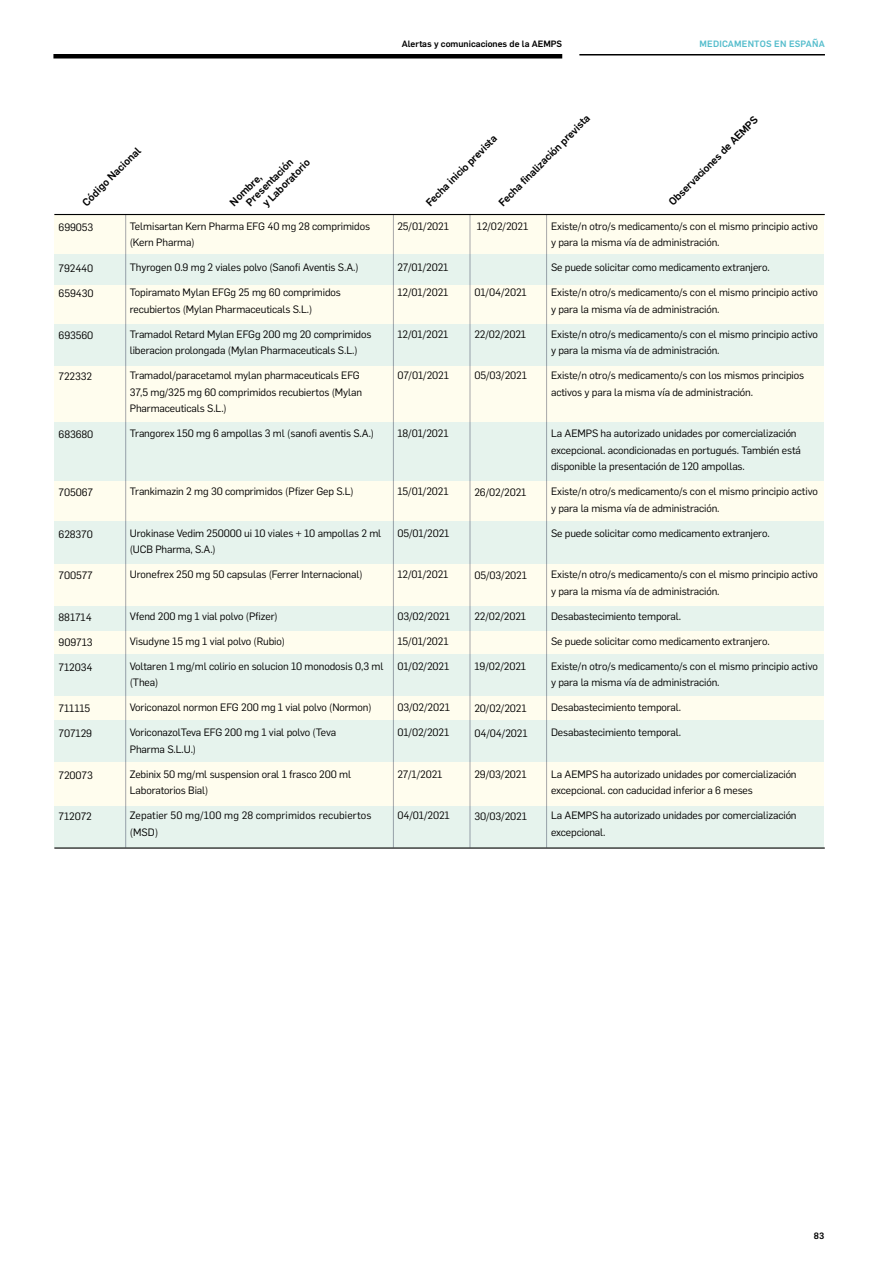
<style>
.page{position:relative;width:893px;height:1263px;background:#fff}
.page>*{position:absolute;margin:0;border:0;box-sizing:border-box;transform-origin:0 0}
.t1{font:10.5px/16.5px "Flama";letter-spacing:-.01em;color:#000}
.t2{font:500 10.5px "Flama";color:#000}
.t3{font:10.5px/16.5px "Flama";letter-spacing:.01em;color:#000}
.t4{font:500 9px "Flama";color:#000}
.t5{font:500 9px "Flama";letter-spacing:.02em;color:#55bdcc}
</style>
<div class="page">
<div style="left:53px;top:54px;width:509px;height:5px;background:#000"></div>
<hr style="left:579px;top:54px;width:246px;height:2px;background:#000">
<div style="left:54px;top:214px;width:770px;height:633px;background:#fffdee"></div>
<hr style="left:125px;top:215px;width:1px;height:632px;background:#a7a7a9">
<hr style="left:393px;top:214px;width:1px;height:633px;background:#a7a7a9">
<hr style="left:546px;top:214px;width:1px;height:633px;background:#a7a7a9">
<hr style="left:470px;top:215px;width:1px;height:632px;background:#a7a7a9">
<hr style="left:54px;top:214px;width:771px;height:1px;background:#000">
<hr style="left:54px;top:847px;width:771px;height:2px;background:#000">
<div style="left:54px;top:324px;width:770px;height:41px;background:#e6f3ed"></div>
<div style="left:54px;top:422px;width:770px;height:58px;background:#e6f3ed"></div>
<div style="left:54px;top:654px;width:770px;height:42px;background:#e6f3ed"></div>
<div style="left:54px;top:720px;width:770px;height:42px;background:#e6f3ed"></div>
<div style="left:54px;top:806px;width:770px;height:41px;background:#e6f3ed"></div>
<div style="left:54px;top:606px;width:770px;height:24px;background:#e6f3ed"></div>
<div style="left:54px;top:522px;width:770px;height:42px;background:#e6f3ed"></div>
<div style="left:54px;top:254px;width:770px;height:30px;background:#e6f3ed"></div>
<p class="t4" style="left:402px;top:37px;width:162px">Alertas y comunicaciones de la AEMPS</p>
<p class="t5" style="left:699px;top:37px;width:127px">MEDICAMENTOS EN ESPAÑA</p>
<p class="t2" style="left:79px;top:199px;width:79px;rotate:-45deg">Código Nacional</p>
<p class="t2" style="left:242px;top:199px;width:63px;rotate:-45deg">Presentación</p>
<p class="t2" style="left:259px;top:199px;width:64px;rotate:-45deg">y Laboratorio</p>
<p class="t2" style="left:226px;top:199px;width:42px;rotate:-45deg">Nombre,</p>
<p class="t1" style="left:59px;top:218px;width:36px">699053</p>
<p class="t1" style="left:59px;top:259px;width:36px">792440</p>
<p class="t1" style="left:59px;top:284px;width:36px">659430</p>
<p class="t1" style="left:59px;top:326px;width:36px">693560</p>
<p class="t1" style="left:59px;top:367px;width:35px">722332</p>
<p class="t1" style="left:59px;top:425px;width:36px">683680</p>
<p class="t1" style="left:59px;top:483px;width:36px">705067</p>
<p class="t1" style="left:59px;top:525px;width:36px">628370</p>
<p class="t1" style="left:59px;top:566px;width:36px">700577</p>
<p class="t1" style="left:59px;top:608px;width:35px">881714</p>
<p class="t1" style="left:59px;top:633px;width:35px">909713</p>
<p class="t1" style="left:59px;top:658px;width:35px">712034</p>
<p class="t1" style="left:59px;top:699px;width:33px">711115</p>
<p class="t1" style="left:59px;top:724px;width:35px">707129</p>
<p class="t1" style="left:59px;top:766px;width:36px">720073</p>
<p class="t1" style="left:59px;top:807px;width:35px">712072</p>
<p class="t1" style="left:130px;top:217px;width:242px">Telmisartan Kern Pharma EFG 40 mg 28 comprimidos (Kern Pharma)</p>
<p class="t1" style="left:130px;top:259px;width:230px">Thyrogen 0.9 mg 2 viales polvo (Sanofi Aventis S.A.)</p>
<p class="t1" style="left:130px;top:284px;width:213px">Topiramato Mylan EFGg 25 mg 60 comprimidos recubiertos (Mylan Pharmaceuticals S.L.)</p>
<p class="t1" style="left:130px;top:325px;width:243px">Tramadol Retard Mylan EFGg 200 mg 20 comprimidos liberacion prolongada (Mylan Pharmaceuticals S.L.)</p>
<p class="t1" style="left:130px;top:367px;width:234px">Tramadol/paracetamol mylan pharmaceuticals EFG<br>37,5 mg/325 mg 60 comprimidos recubiertos (Mylan<br>Pharmaceuticals S.L.)</p>
<p class="t1" style="left:130px;top:425px;width:246px">Trangorex 150 mg 6 ampollas 3 ml (sanofi aventis S.A.)</p>
<p class="t1" style="left:130px;top:483px;width:226px">Trankimazin 2 mg 30 comprimidos (Pfizer Gep S.L)</p>
<p class="t1" style="left:130px;top:524px;width:253px">Urokinase Vedim 250000 ui 10 viales + 10 ampollas 2 ml (UCB Pharma, S.A.)</p>
<p class="t1" style="left:130px;top:566px;width:234px">Uronefrex 250 mg 50 capsulas (Ferrer Internacional)</p>
<p class="t1" style="left:130px;top:607px;width:150px">Vfend 200 mg 1 vial polvo (Pfizer)</p>
<p class="t1" style="left:130px;top:632px;width:157px">Visudyne 15 mg 1 vial polvo (Rubio)</p>
<p class="t1" style="left:130px;top:657px;width:255px">Voltaren 1 mg/ml colirio en solucion 10 monodosis 0,3 ml (Thea)</p>
<p class="t1" style="left:130px;top:699px;width:243px">Voriconazol normon EFG 200 mg 1 vial polvo (Normon)</p>
<p class="t1" style="left:130px;top:724px;width:208px">VoriconazolTeva EFG 200 mg 1 vial polvo (Teva<br>Pharma S.L.U.)</p>
<p class="t1" style="left:130px;top:765px;width:223px">Zebinix 50 mg/ml suspension oral 1 frasco 200 ml<br>Laboratorios Bial)</p>
<p class="t3" style="left:130px;top:807px;width:243px">Zepatier 50 mg/100 mg 28 comprimidos recubiertos (MSD)</p>
<p class="t2" style="left:495px;top:199px;width:125px;rotate:-45deg">Fecha fi nalización prevista</p>
<p class="t2" style="left:665px;top:198px;width:123px;rotate:-45deg">Observaciones de AEMPS</p>
<p class="t2" style="left:422px;top:199px;width:97px;rotate:-45deg">Fecha inicio prevista</p>
<p class="t1" style="left:397px;top:217px;width:53px">25/01/2021</p>
<p class="t1" style="left:397px;top:259px;width:53px">27/01/2021</p>
<p class="t1" style="left:397px;top:284px;width:53px">12/01/2021</p>
<p class="t1" style="left:397px;top:325px;width:53px">12/01/2021</p>
<p class="t1" style="left:397px;top:367px;width:53px">07/01/2021</p>
<p class="t1" style="left:397px;top:425px;width:53px">18/01/2021</p>
<p class="t1" style="left:397px;top:483px;width:53px">15/01/2021</p>
<p class="t1" style="left:397px;top:524px;width:54px">05/01/2021</p>
<p class="t1" style="left:397px;top:566px;width:53px">12/01/2021</p>
<p class="t1" style="left:397px;top:607px;width:54px">03/02/2021</p>
<p class="t1" style="left:397px;top:632px;width:53px">15/01/2021</p>
<p class="t1" style="left:397px;top:657px;width:53px">01/02/2021</p>
<p class="t1" style="left:397px;top:699px;width:54px">03/02/2021</p>
<p class="t1" style="left:397px;top:724px;width:53px">01/02/2021</p>
<p class="t1" style="left:397px;top:765px;width:47px">27/1/2021</p>
<p class="t1" style="left:397px;top:807px;width:54px">04/01/2021</p>
<p class="t1" style="left:477px;top:217px;width:53px">12/02/2021</p>
<p class="t1" style="left:474px;top:283px;width:54px">01/04/2021</p>
<p class="t1" style="left:474px;top:325px;width:53px">22/02/2021</p>
<p class="t1" style="left:474px;top:366px;width:54px">05/03/2021</p>
<p class="t1" style="left:474px;top:483px;width:54px">26/02/2021</p>
<p class="t1" style="left:474px;top:566px;width:54px">05/03/2021</p>
<p class="t1" style="left:474px;top:608px;width:53px">22/02/2021</p>
<p class="t1" style="left:474px;top:658px;width:53px">19/02/2021</p>
<p class="t1" style="left:474px;top:699px;width:54px">20/02/2021</p>
<p class="t1" style="left:474px;top:724px;width:55px">04/04/2021</p>
<p class="t1" style="left:474px;top:766px;width:54px">29/03/2021</p>
<p class="t1" style="left:474px;top:807px;width:54px">30/03/2021</p>
<p class="t1" style="left:551px;top:217px;width:268px">Existe/n otro/s medicamento/s con el mismo principio activo y para la misma vía de administración.</p>
<p class="t1" style="left:551px;top:259px;width:220px">Se puede solicitar como medicamento extranjero.</p>
<p class="t1" style="left:551px;top:284px;width:268px">Existe/n otro/s medicamento/s con el mismo principio activo y para la misma vía de administración.</p>
<p class="t1" style="left:551px;top:325px;width:268px">Existe/n otro/s medicamento/s con el mismo principio activo y para la misma vía de administración.</p>
<p class="t1" style="left:551px;top:367px;width:255px">Existe/n otro/s medicamento/s con los mismos principios activos y para la misma vía de administración.</p>
<p class="t1" style="left:551px;top:425px;width:251px">La AEMPS ha autorizado unidades por comercialización excepcional. acondicionadas en portugués. También está disponible la presentación de 120 ampollas.</p>
<p class="t1" style="left:551px;top:483px;width:268px">Existe/n otro/s medicamento/s con el mismo principio activo y para la misma vía de administración.</p>
<p class="t1" style="left:551px;top:524px;width:220px">Se puede solicitar como medicamento extranjero.</p>
<p class="t1" style="left:551px;top:566px;width:268px">Existe/n otro/s medicamento/s con el mismo principio activo y para la misma vía de administración.</p>
<p class="t1" style="left:551px;top:607px;width:132px">Desabastecimiento temporal.</p>
<p class="t1" style="left:551px;top:632px;width:220px">Se puede solicitar como medicamento extranjero.</p>
<p class="t1" style="left:551px;top:657px;width:268px">Existe/n otro/s medicamento/s con el mismo principio activo y para la misma vía de administración.</p>
<p class="t1" style="left:551px;top:699px;width:132px">Desabastecimiento temporal.</p>
<p class="t1" style="left:551px;top:724px;width:132px">Desabastecimiento temporal.</p>
<p class="t1" style="left:551px;top:765px;width:247px">La AEMPS ha autorizado unidades por comercialización excepcional. con caducidad inferior a 6 meses</p>
<p class="t1" style="left:551px;top:807px;width:247px">La AEMPS ha autorizado unidades por comercialización excepcional.</p>
<p class="t4" style="left:814px;top:1229px;width:12px">83</p>
</div>
